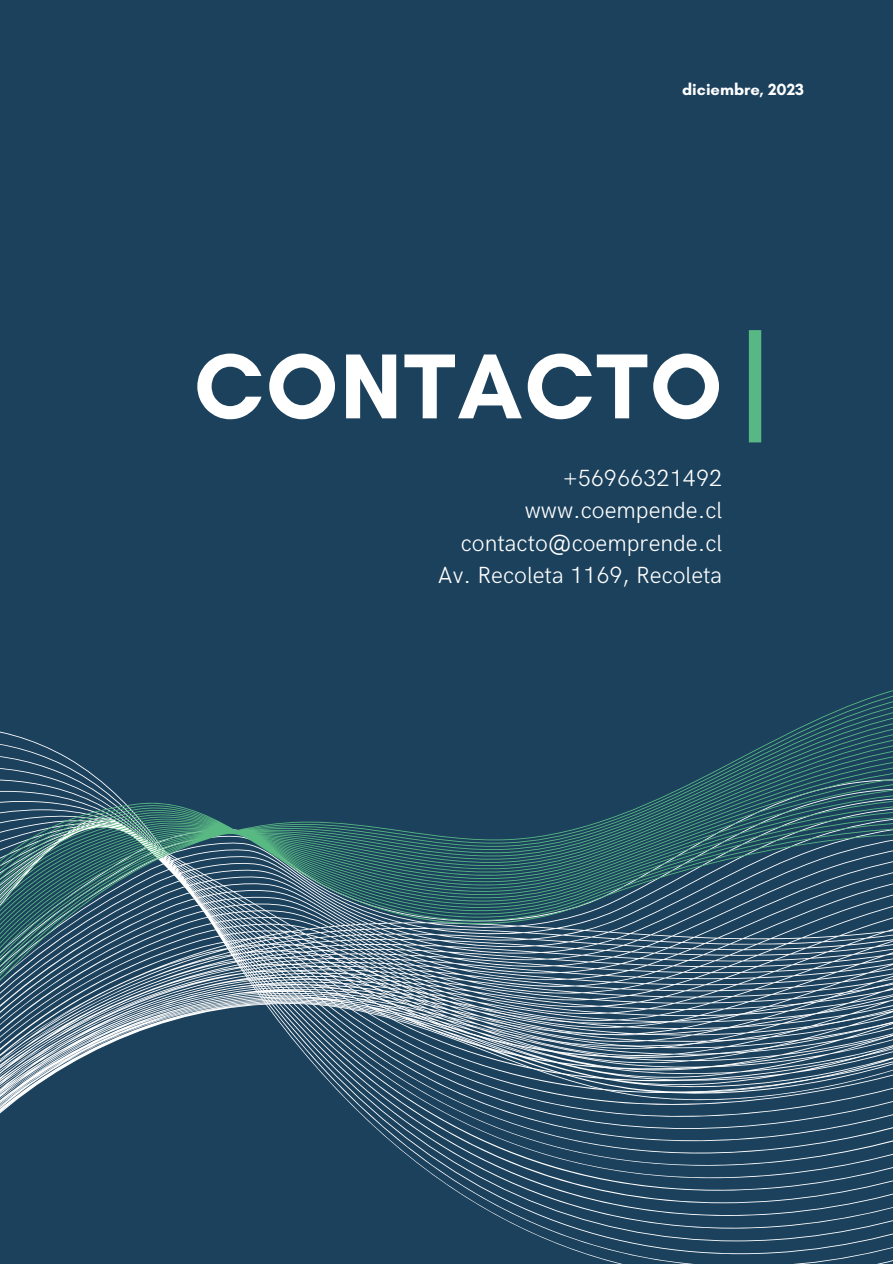
<style>
.page{position:relative;width:893px;height:1264px;background:#fff}
.page>*{position:absolute;margin:0;border:0;box-sizing:border-box;transform-origin:0 0}
.t1{font:700 93.9px "Glacial Indifference";letter-spacing:.025em;color:#fff}
.t2{font:300 23.4px/32.5px "HK Grotesk";color:#fff;text-align:right}
.t3{font:700 16.5px "Glacial Indifference";color:#fff}
</style>
<div class="page">
<div style="left:0;top:0;width:892px;height:1263px;background:#1b415d"></div>
<div style="left:748px;top:330px;width:13px;height:112px;background:#58b883"></div>
<svg style="left:406px;top:1154px;width:486px;height:109px"></svg>
<svg style="left:0;top:1028px;width:892px;height:126px"></svg>
<svg style="left:0;top:690px;width:892px;height:338px"></svg>
<h1 class="t3" style="left:682px;top:79px;width:123px">diciembre, 2023</h1>
<p class="t1" style="left:194px;top:329px;width:529px">CONTACTO</p>
<h2 class="t2" style="left:438px;top:462px;width:286px">+56966321492 www.coempende.cl contacto@coemprende.cl<br>Av. Recoleta 1169, Recoleta</h2>
</div>
